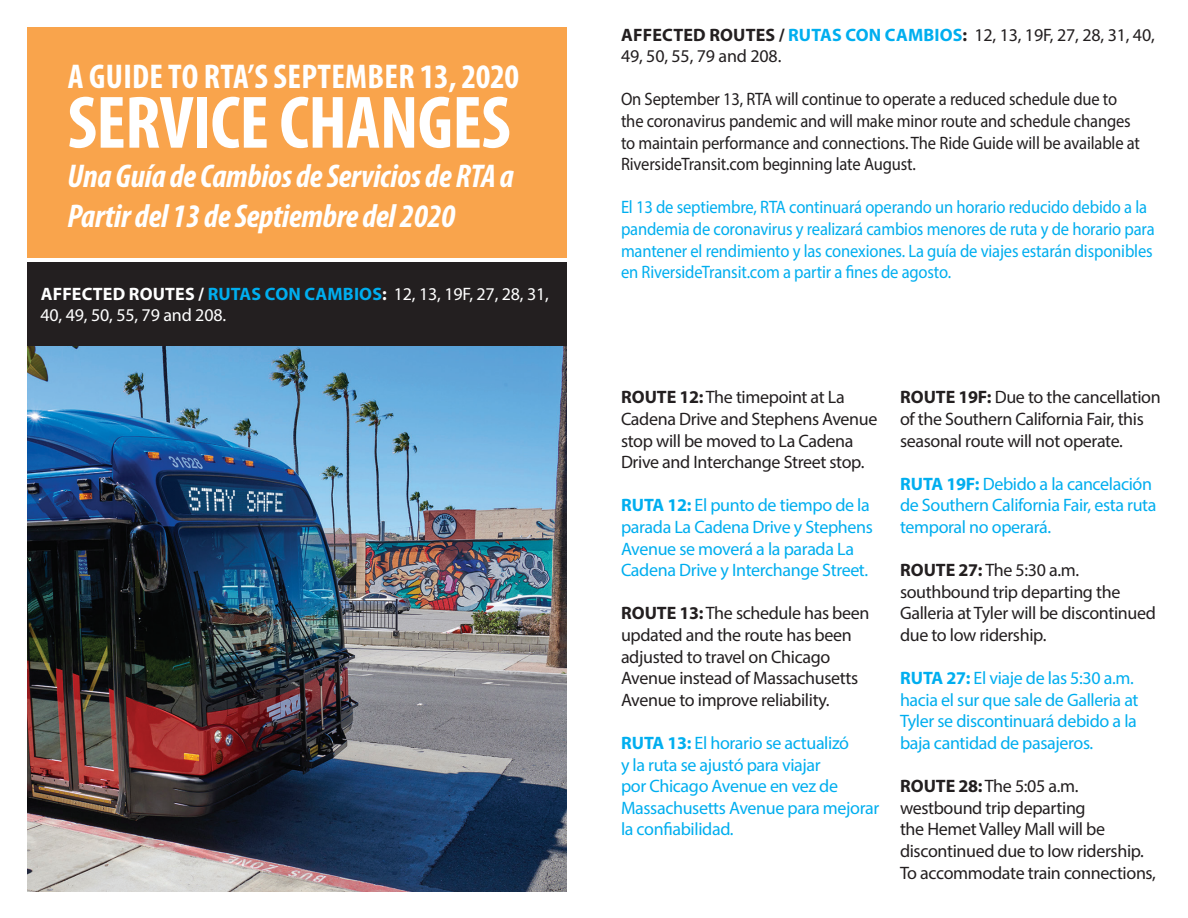
<style>
.page{position:relative;width:1188px;height:918px;background:#fff}
.page>*{position:absolute;margin:0;border:0;box-sizing:border-box;transform-origin:0 0}
.t1{font:700 condensed 75px "Myriad Pro";letter-spacing:-.01em;color:#fff}
.t2{font:700 condensed 34.5px "Myriad Pro";letter-spacing:.01em;color:#fff}
.t3{font:italic 700 condensed 33px/39.6px "Myriad Pro";letter-spacing:-.01em;color:#fff}
.t4{font:18px/21.6px "Myriad Pro";letter-spacing:-.02em;color:#231f20}
.t5{font:18px/21.6px "Myriad Pro";letter-spacing:-.02em;color:#00aeef}
.t6{font:18px/21.6px "Myriad Pro";letter-spacing:-.02em;color:#00aeef;scale:.92 1}
.t7{font:18px/21.6px "Myriad Pro";letter-spacing:-.02em;color:#231f20;scale:.92 1}
.t8{font:18px/21.6px "Myriad Pro";letter-spacing:-.01em;color:#fff}
.s1{font-weight:700}
.s2{font-weight:700;color:#00aeef}
</style>
<div class="page">
<img style="left:27px;top:346px;width:540px;height:546px">
<div style="left:27px;top:28px;width:540px;height:230px;background:#f9a44c"></div>
<div style="left:27px;top:262px;width:540px;height:84px;background:#231f20"></div>
<p class="t2" style="left:68px;top:58px;width:453px">A GUIDE TO RTA’S SEPTEMBER 13, 2020</p>
<p class="t1" style="left:68px;top:81px;width:445px">SERVICE CHANGES</p>
<p class="t3" style="left:68px;top:157px;width:448px">Una Guía de Cambios de Servicios de RTA a<br>Partir del 13 de Septiembre del 2020</p>
<p class="t8" style="left:40px;top:283px;width:510px"><span class="s1">AFFECTED ROUTES /</span> <span class="s2">RUTAS CON CAMBIOS</span><span class="s1">:</span> 12, 13, 19F, 27, 28, 31,<br>40, 49, 50, 55, 79 and 208.</p>
<p class="t4" style="left:621px;top:23px;width:535px"><span class="s1">AFFECTED ROUTES /</span> <span class="s2">RUTAS CON CAMBIOS</span><span class="s1">:</span> 12, 13, 19F, 27, 28, 31, 40,<br>49, 50, 55, 79 and 208.</p>
<p class="t7" style="left:621px;top:88px;width:566px">On September 13, RTA will continue to operate a reduced schedule due to the coronavirus pandemic and will make minor route and schedule changes to maintain performance and connections. The Ride Guide will be available at RiversideTransit.com beginning late August.</p>
<p class="t6" style="left:621px;top:196px;width:582px">El 13 de septiembre, RTA continuará operando un horario reducido debido a la pandemia de coronavirus y realizará cambios menores de ruta y de horario para mantener el rendimiento y las conexiones. La guía de viajes estarán disponibles en RiversideTransit.com a partir a fines de agosto.</p>
<p class="t4" style="left:621px;top:386px;width:258px"><span class="s1">ROUTE 12:</span> The timepoint at La<br>Cadena Drive and Stephens Avenue stop will be moved to La Cadena<br>Drive and Interchange Street stop.</p>
<p class="t5" style="left:621px;top:494px;width:253px"><span class="s1">RUTA 12:</span> El punto de tiempo de la parada La Cadena Drive y Stephens<br>Avenue se moverá a la parada La<br>Cadena Drive y Interchange Street.</p>
<p class="t4" style="left:621px;top:602px;width:250px"><span class="s1">ROUTE 13:</span> The schedule has been updated and the route has been adjusted to travel on Chicago<br>Avenue instead of Massachusetts<br>Avenue to improve reliability.</p>
<p class="t5" style="left:621px;top:732px;width:260px"><span class="s1">RUTA 13:</span> El horario se actualizó<br>y la ruta se ajustó para viajar<br>por Chicago Avenue en vez de<br>Massachusetts Avenue para mejorar la confiabilidad.</p>
<p class="t4" style="left:900px;top:386px;width:262px"><span class="s1">ROUTE 19F:</span> Due to the cancellation of the Southern California Fair, this seasonal route will not operate.</p>
<p class="t5" style="left:900px;top:473px;width:258px"><span class="s1">RUTA 19F:</span> Debido a la cancelación de Southern California Fair, esta ruta temporal no operará.</p>
<p class="t4" style="left:900px;top:559px;width:257px"><span class="s1">ROUTE 27:</span> The 5:30 a.m. southbound trip departing the<br>Galleria at Tyler will be discontinued due to low ridership.</p>
<p class="t5" style="left:900px;top:667px;width:240px"><span class="s1">RUTA 27:</span> El viaje de las 5:30 a.m. hacia el sur que sale de Galleria at<br>Tyler se discontinuará debido a la baja cantidad de pasajeros.</p>
<p class="t4" style="left:900px;top:775px;width:257px"><span class="s1">ROUTE 28:</span> The 5:05 a.m. westbound trip departing<br>the Hemet Valley Mall will be discontinued due to low ridership.<br>To accommodate train connections,</p>
</div>
